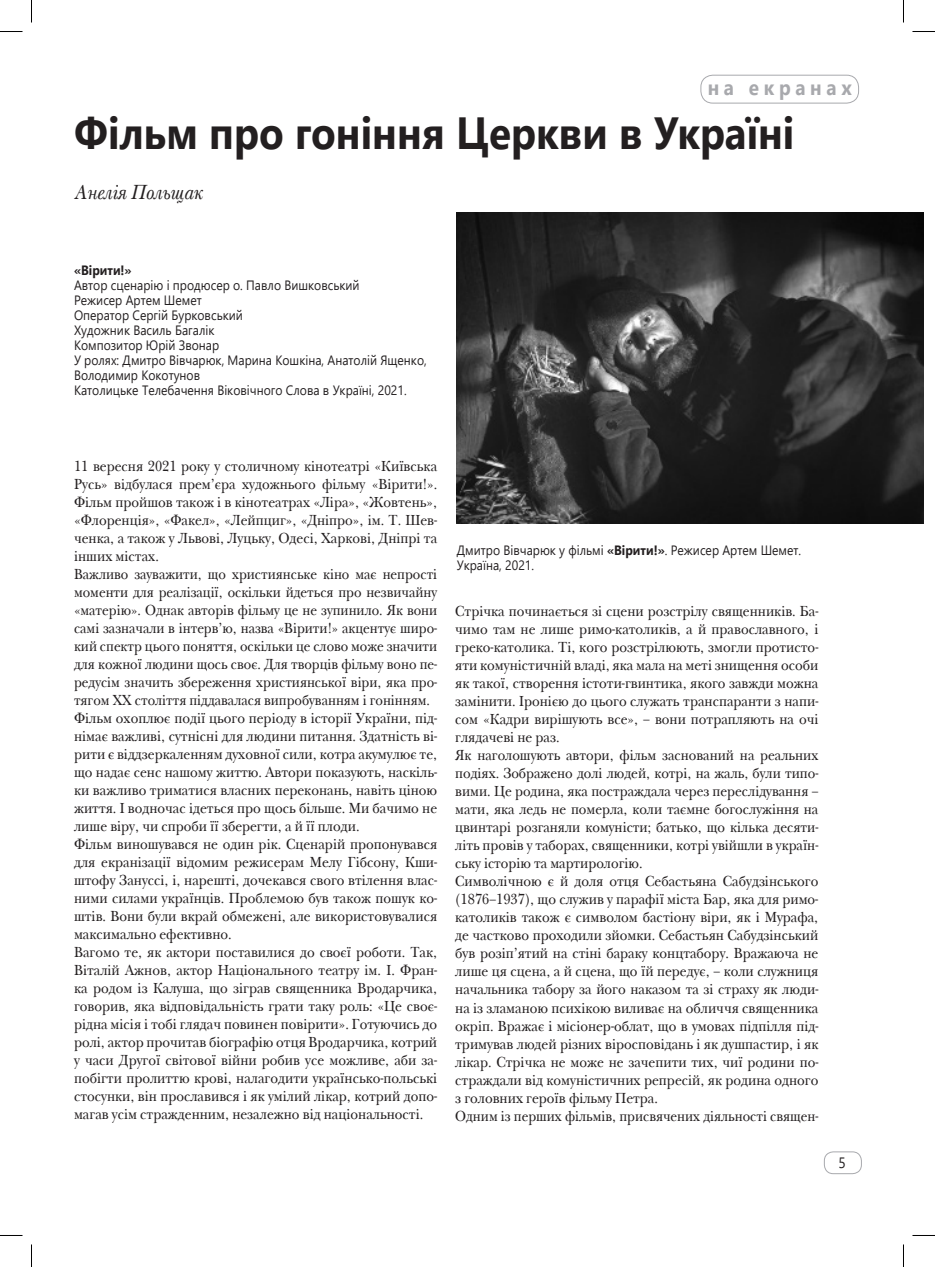
<style>
.page{position:relative;width:935px;height:1267px;background:#fff}
.page>*{position:absolute;margin:0;border:0;box-sizing:border-box;transform-origin:0 0}
.t1{font:700 45px "Segoe UI";color:#231f20;scale:.9 1}
.t2{font:italic 21px "New Baskerville CTT";color:#231f20;scale:.9 1}
.t3{font:700 21px "Segoe UI";letter-spacing:.25em;color:#a8a9ad;scale:.9 1}
.t4{font:15px/18px "New Baskerville CTT";color:#231f20;scale:.9 1}
.t5{font:15px "Segoe UI";color:#231f20;scale:.9 1}
.t6{font:13.5px/15px "Segoe UI";color:#231f20;scale:.9 1}
.t7{font:700 13.5px "Segoe UI";color:#231f20;scale:.9 1}
.s1{font-weight:700}
</style>
<div class="page">
<div style="left:824px;top:1151px;width:37px;height:22px;border:1px solid #a8a9ad;border-radius:9px"></div>
<div style="left:700px;top:75px;width:159px;height:28px;border:1px solid #a8a9ad;border-radius:12px"></div>
<img style="left:457px;top:212px;width:467px;height:311px">
<svg style="left:0;top:31px;width:22px;height:1px"></svg>
<svg style="left:912px;top:31px;width:23px;height:1px"></svg>
<svg style="left:0;top:1235px;width:22px;height:1px"></svg>
<svg style="left:912px;top:1235px;width:23px;height:1px"></svg>
<svg style="left:31px;top:0;width:1px;height:23px"></svg>
<svg style="left:31px;top:1244px;width:1px;height:22px"></svg>
<svg style="left:903px;top:0;width:1px;height:23px"></svg>
<svg style="left:903px;top:1244px;width:1px;height:22px"></svg>
<h2 class="t3" style="left:707px;top:68px;width:162px">на екранах</h2>
<h1 class="t1" style="left:74px;top:91px;width:802px">Фільм про гоніння Церкви в Україні</h1>
<h2 class="t2" style="left:74px;top:180px;width:144px">Анелія Польщак</h2>
<p class="t7" style="left:74px;top:257px;width:66px">«Вірити!»</p>
<p class="t6" style="left:74px;top:276px;width:393px">Автор сценарію і продюсер о. Павло Вишковський<br>Режисер Артем Шемет<br>Оператор Сергій Бурковський<br>Художник Василь Багалік<br>Композитор Юрій Звонар<br>У ролях: Дмитро Вівчарюк, Марина Кошкіна, Анатолій Ященко, Володимир Кокотунов<br>Католицьке Телебачення Віковічного Слова в Україні, 2021.</p>
<p class="t4" style="left:74px;top:457px;width:405px">11 вересня 2021 року у столичному кінотеатрі «Київська Русь» відбулася прем’єра художнього фільму «Вірити!».<br>Фільм пройшов також і в кінотеатрах «Ліра», «Жовтень», «Флоренція», «Факел», «Лейпциг», «Дніпро», ім. Т. Шев&shy;ченка, а також у Львові, Луцьку, Одесі, Харкові, Дніпрі та інших містах.<br>Важливо зауважити, що християнське кіно має непрості моменти для реалізації, оскільки йдеться про незвичайну «матерію». Однак авторів фільму це не зупинило. Як вони самі зазначали в інтерв’ю, назва «Вірити!» акцентує широ&shy;кий спектр цього поняття, оскільки це слово може значити для кожної людини щось своє. Для творців фільму воно пе&shy;редусім значить збереження християнської віри, яка про&shy;тягом ХХ століття піддавалася випробуванням і гонінням.<br>Фільм охоплює події цього періоду в історії України, під&shy;німає важливі, сутнісні для людини питання. Здатність ві&shy;рити є віддзеркаленням духовної сили, котра акумулює те, що надає сенс нашому життю. Автори показують, наскіль&shy;ки важливо триматися власних переконань, навіть ціною життя. І водночас ідеться про щось більше. Ми бачимо не лише віру, чи спроби її зберегти, а й її плоди.<br>Фільм виношувався не один рік. Сценарій пропонувався для екранізації відомим режисерам Мелу Гібсону, Кши&shy;штофу Зануссі, і, нарешті, дочекався свого втілення влас&shy;ними силами українців. Проблемою був також пошук ко&shy;штів. Вони були вкрай обмежені, але використовувалися максимально ефективно.<br>Вагомо те, як актори поставилися до своєї роботи. Так, Віталій Ажнов, актор Національного театру ім. І. Фран&shy;ка родом із Калуша, що зіграв священника Вродарчика, говорив, яка відповідальність грати таку роль: «Це своє&shy;рідна місія і тобі глядач повинен повірити». Готуючись до ролі, актор прочитав біографію отця Вродарчика, котрий у часи Другої світової війни робив усе можливе, аби за&shy;побігти пролиттю крові, налагодити українсько-польські стосунки, він прославився і як умілий лікар, котрий допо&shy;магав усім стражденним, незалежно від національності.</p>
<p class="t6" style="left:457px;top:541px;width:384px">Дмитро Вівчарюк у фільмі <span class="s1">«Вірити!»</span>. Режисер Артем Шемет.<br>Україна, 2021.</p>
<p class="t4" style="left:455px;top:602px;width:405px">Стрічка починається зі сцени розстрілу священників. Ба&shy;чимо там не лише римо-католиків, а й православного, і греко-католика. Ті, кого розстрілюють, змогли протисто&shy;яти комуністичній владі, яка мала на меті знищення особи як такої, створення істоти-гвинтика, якого завжди можна замінити. Іронією до цього служать транспаранти з напи&shy;сом «Кадри вирішують все», – вони потрапляють на очі глядачеві не раз.<br>Як наголошують автори, фільм заснований на реальних подіях. Зображено долі людей, котрі, на жаль, були типо&shy;вими. Це родина, яка постраждала через переслідування – мати, яка ледь не померла, коли таємне богослужіння на цвинтарі розганяли комуністи; батько, що кілька десяти&shy;літь провів у таборах, священники, котрі увійшли в україн&shy;ську історію та мартирологію.<br>Символічною є й доля отця Себастьяна Сабудзінського (1876–1937), що служив у парафії міста Бар, яка для римо&shy;католиків також є символом бастіону віри, як і Мурафа, де частково проходили зйомки. Себастьян Сабудзінський був розіп’ятий на стіні бараку концтабору. Вражаюча не лише ця сцена, а й сцена, що їй передує, – коли служниця начальника табору за його наказом та зі страху як люди&shy;на із зламаною психікою виливає на обличчя священника окріп. Вражає і місіонер-облат, що в умовах підпілля під&shy;тримував людей різних віросповідань і як душпастир, і як лікар. Стрічка не може не зачепити тих, чиї родини по&shy;страждали від комуністичних репресій, як родина одного з головних героїв фільму Петра.<br>Одним із перших фільмів, присвячених діяльності священ-</p>
<p class="t5" style="left:838px;top:1148px;width:10px">5</p>
</div>
